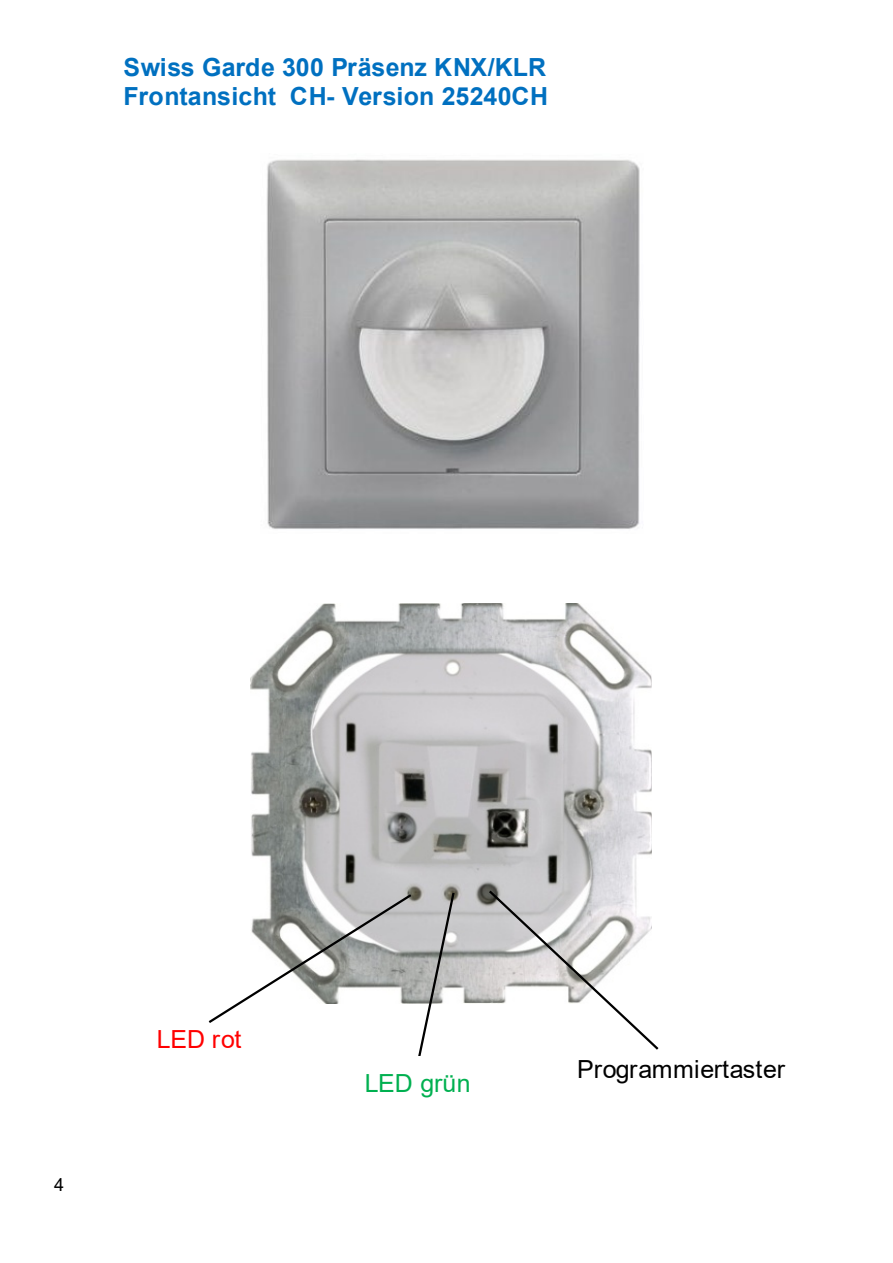
<style>
.page{position:relative;width:893px;height:1263px;background:#fff}
.page>*{position:absolute;margin:0;border:0;box-sizing:border-box;transform-origin:0 0}
.t1{font:700 24.9px/29.5px "Arial";color:#0070c0}
.t2{font:24.9px "Arial";letter-spacing:.01em;color:#000}
.t3{font:24.9px "Arial";color:#00b050}
.t4{font:24.9px "Arial";letter-spacing:-.005em;color:#f00}
.t5{font:18px "Arial";color:#000}
</style>
<div class="page">
<img style="left:250px;top:604px;width:402px;height:400px">
<img style="left:266px;top:159px;width:374px;height:370px">
<svg style="left:487px;top:888px;width:172px;height:162px"></svg>
<svg style="left:208px;top:890px;width:248px;height:166px"></svg>
<p class="t1" style="left:124px;top:53px;width:426px">Swiss Garde 300 Präsenz KNX/KLR<br>Frontansicht CH- Version 25240CH</p>
<p class="t5" style="left:54px;top:1172px;width:12px">4</p>
<p class="t4" style="left:157px;top:1022px;width:86px">LED rot</p>
<p class="t3" style="left:365px;top:1066px;width:108px">LED grün</p>
<p class="t2" style="left:577px;top:1052px;width:209px">Programmiertaster</p>
</div>
